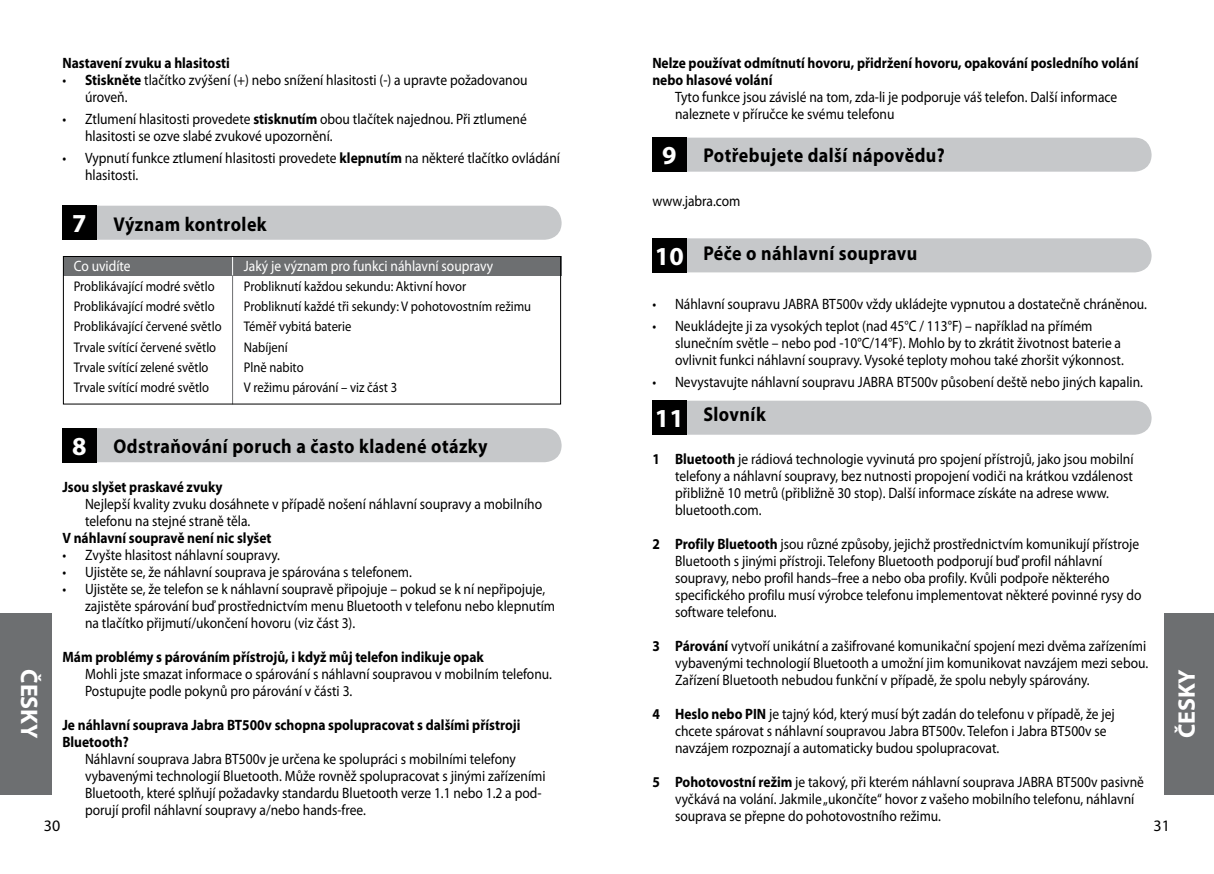
<style>
.page{position:relative;width:1214px;height:874px;background:#fff}
.page>*{position:absolute;margin:0;border:0;box-sizing:border-box;transform-origin:0 0}
.t1{font:700 26px "Myriad Pro";color:#fff}
.t2{font:700 24px "Myriad Pro";color:#fff}
.t3{font:700 20px "Myriad Pro";letter-spacing:.025em;color:#000;scale:.9 1}
.t4{font:16px "Myriad Pro";color:#000}
.t5{font:15px/17px "Myriad Pro";color:#000;scale:.9 1}
.t6{font:700 15px/17px "Myriad Pro";color:#000;scale:.9 1}
.t7{font:15px "Myriad Pro";color:#fff;scale:.9 1}
.t8{font:14px "Myriad Pro";color:#000;scale:.9 1}
.s1{font-weight:700}
</style>
<div class="page">
<div style="left:0;top:612px;width:51px;height:182px;background:#6d6f71"></div>
<div style="left:1163px;top:612px;width:50px;height:182px;background:#6d6f71"></div>
<div style="left:652px;top:137px;width:499px;height:34px;background:#c6c8ca;border-radius:17px"></div>
<div style="left:652px;top:137px;width:34px;height:34px;background:#000"></div>
<div style="left:62px;top:205px;width:499px;height:34px;background:#c6c8ca;border-radius:17px"></div>
<div style="left:62px;top:205px;width:34px;height:34px;background:#000"></div>
<div style="left:62px;top:428px;width:499px;height:34px;background:#c6c8ca;border-radius:17px"></div>
<div style="left:62px;top:428px;width:34px;height:34px;background:#000"></div>
<div style="left:63px;top:256px;width:498px;height:20px;background:#6d6f71"></div>
<hr style="left:232px;top:257px;width:1px;height:147px;background:#6d6f71">
<svg style="left:232px;top:258px;width:1px;height:17px"></svg>
<div style="left:63px;top:256px;width:498px;height:148px;border:1px solid #000"></div>
<div style="left:652px;top:400px;width:499px;height:34px;background:#c6c8ca;border-radius:17px"></div>
<div style="left:652px;top:400px;width:34px;height:34px;background:#000"></div>
<div style="left:652px;top:238px;width:499px;height:34px;background:#c6c8ca;border-radius:17px"></div>
<div style="left:652px;top:238px;width:34px;height:34px;background:#000"></div>
<p class="t6" style="left:62px;top:54px;width:187px">Nastavení zvuku a hlasitosti</p>
<p class="t5" style="left:85px;top:71px;width:493px;text-indent:-23px">• <span class="s1">Stiskněte</span> tlačítko zvýšení (+) nebo snížení hlasitosti (-) a upravte požadovanou úroveň.</p>
<p class="t5" style="left:85px;top:110px;width:492px;text-indent:-23px">• Ztlumení hlasitosti provedete <span class="s1">stisknutím</span> obou tlačítek najednou. Při ztlumené hlasitosti se ozve slabé zvukové upozornění.</p>
<p class="t5" style="left:85px;top:149px;width:529px;text-indent:-23px">• Vypnutí funkce ztlumení hlasitosti provedete <span class="s1">klepnutím</span> na některé tlačítko ovládání hlasitosti.</p>
<h3 class="t3" style="left:113px;top:211px;width:172px">Význam kontrolek</h3>
<h1 class="t1" style="left:72px;top:207px;width:16px">7</h1>
<h2 class="t2" style="left:45px;top:669px;width:70px;rotate:90deg">ČESKY</h2>
<p class="t7" style="left:74px;top:257px;width:65px">Co uvidíte</p>
<p class="t7" style="left:244px;top:257px;width:278px">Jaký je význam pro funkci náhlavní soupravy</p>
<p class="t8" style="left:74px;top:278px;width:158px">Problikávající modré světlo</p>
<p class="t8" style="left:244px;top:278px;width:248px">Probliknutí každou sekundu: Aktivní hovor</p>
<p class="t8" style="left:74px;top:298px;width:158px">Problikávající modré světlo</p>
<p class="t8" style="left:244px;top:298px;width:321px">Probliknutí každé tři sekundy: V pohotovostním režimu</p>
<p class="t8" style="left:74px;top:318px;width:166px">Problikávající červené světlo</p>
<p class="t8" style="left:244px;top:318px;width:121px">Téměř vybitá baterie</p>
<p class="t8" style="left:74px;top:338px;width:160px">Trvale svítící červené světlo</p>
<p class="t8" style="left:244px;top:338px;width:50px">Nabíjení</p>
<p class="t8" style="left:74px;top:358px;width:151px">Trvale svítící zelené světlo</p>
<p class="t8" style="left:244px;top:358px;width:68px">Plně nabito</p>
<p class="t8" style="left:74px;top:378px;width:152px">Trvale svítící modré světlo</p>
<p class="t8" style="left:244px;top:378px;width:172px">V režimu párování – viz část 3</p>
<h1 class="t1" style="left:72px;top:429px;width:16px">8</h1>
<h3 class="t3" style="left:113px;top:432px;width:417px">Odstraňování poruch a často kladené otázky</h3>
<p class="t6" style="left:62px;top:477px;width:179px">Jsou slyšet praskavé zvuky</p>
<p class="t5" style="left:85px;top:494px;width:509px">Nejlepší kvality zvuku dosáhnete v případě nošení náhlavní soupravy a mobilního telefonu na stejné straně těla.</p>
<p class="t6" style="left:62px;top:528px;width:234px">V náhlavní soupravě není nic slyšet</p>
<p class="t5" style="left:62px;top:545px;width:242px">• Zvyšte hlasitost náhlavní soupravy.</p>
<p class="t5" style="left:62px;top:562px;width:388px">• Ujistěte se, že náhlavní souprava je spárována s telefonem.</p>
<p class="t5" style="left:85px;top:579px;width:524px;text-indent:-23px">• Ujistěte se, že telefon se k náhlavní soupravě připojuje – pokud se k ní nepřipojuje, zajistěte spárování buď prostřednictvím menu Bluetooth v telefonu nebo klepnutím na tlačítko přijmutí/ukončení hovoru (viz část 3).</p>
<p class="t6" style="left:62px;top:647px;width:469px">Mám problémy s párováním přístrojů, i když můj telefon indikuje opak</p>
<p class="t5" style="left:85px;top:664px;width:518px">Mohli jste smazat informace o spárování s náhlavní soupravou v mobilním telefonu.<br>Postupujte podle pokynů pro párování v části 3.</p>
<p class="t6" style="left:62px;top:715px;width:510px">Je náhlavní souprava Jabra BT500v schopna spolupracovat s dalšími přístroji<br>Bluetooth?</p>
<p class="t5" style="left:85px;top:749px;width:513px">Náhlavní souprava Jabra BT500v je určena ke spolupráci s mobilními telefony vybavenými technologií Bluetooth. Může rovněž spolupracovat s jinými zařízeními Bluetooth, které splňují požadavky standardu Bluetooth verze 1.1 nebo 1.2 a pod&shy;porují profil náhlavní soupravy a/nebo hands-free.</p>
<p class="t4" style="left:44px;top:815px;width:18px">30</p>
<p class="t6" style="left:652px;top:54px;width:541px">Nelze používat odmítnutí hovoru, přidržení hovoru, opakování posledního volání nebo hlasové volání</p>
<p class="t5" style="left:675px;top:88px;width:493px">Tyto funkce jsou závislé na tom, zda-li je podporuje váš telefon. Další informace naleznete v příručce ke svému telefonu</p>
<h3 class="t3" style="left:703px;top:142px;width:270px">Potřebujete další nápovědu?</h3>
<p class="t5" style="left:652px;top:192px;width:99px">www.jabra.com</p>
<h3 class="t3" style="left:703px;top:240px;width:239px">Péče o náhlavní soupravu</h3>
<p class="t5" style="left:652px;top:295px;width:549px">• Náhlavní soupravu JABRA BT500v vždy ukládejte vypnutou a dostatečně chráněnou.</p>
<p class="t5" style="left:675px;top:317px;width:498px;text-indent:-23px">• Neukládejte ji za vysokých teplot (nad 45°C / 11 3°F) – například na přímém slunečním světle – nebo pod -1 0°C/1 4°F). Mohlo by to zkrátit životnost baterie a ovlivnit funkci náhlavní soupravy. Vysoké teploty mohou také zhoršit výkonnost.</p>
<p class="t5" style="left:652px;top:373px;width:545px">• Nevystavujte náhlavní soupravu JABRA BT500v působení deště nebo jiných kapalin.</p>
<h3 class="t3" style="left:703px;top:401px;width:71px">Slovník</h3>
<p class="t5" style="left:675px;top:450px;width:511px;text-indent:-23px"><span class="s1">1 Bluetooth</span> je rádiová technologie vyvinutá pro spojení přístrojů, jako jsou mobilní telefony a náhlavní soupravy, bez nutnosti propojení vodiči na krátkou vzdálenost přibližně 1 0 metrů (přibližně 30 stop). Další informace získáte na adrese www. bluetooth.com.</p>
<p class="t5" style="left:675px;top:535px;width:519px;text-indent:-23px"><span class="s1">2 Profily Bluetooth</span> jsou různé způsoby, jejichž prostřednictvím komunikují přístroje Bluetooth s jinými přístroji. Telefony Bluetooth podporují buď profil náhlavní soupravy, nebo profil hands–free a nebo oba profily. Kvůli podpoře některého specifického profilu musí výrobce telefonu implementovat některé povinné rysy do software telefonu.</p>
<p class="t5" style="left:675px;top:637px;width:525px;text-align:justify;text-indent:-23px"><span class="s1">3 Párování</span> vytvoří unikátní a zašifrované komunikační spojení mezi dvěma zařízeními vybavenými technologií Bluetooth a umožní jim komunikovat navzájem mezi sebou.<br>Zařízení Bluetooth nebudou funkční v případě, že spolu nebyly spárovány.</p>
<p class="t5" style="left:675px;top:705px;width:490px;text-indent:-23px"><span class="s1">4 Heslo nebo PIN</span> je tajný kód, který musí být zadán do telefonu v případě, že jej chcete spárovat s náhlavní soupravou Jabra BT500v. Telefon i Jabra BT500v se navzájem rozpoznají a automaticky budou spolupracovat.</p>
<p class="t5" style="left:675px;top:773px;width:522px;text-indent:-23px"><span class="s1">5 Pohotovostní režim</span> je takový, při kterém náhlavní souprava JABRA BT500v pasivně vyčkává na volání. Jakmile„ukončíte“ hovor z vašeho mobilního telefonu, náhlavní souprava se přepne do pohotovostního režimu.</p>
<h1 class="t1" style="left:662px;top:139px;width:16px">9</h1>
<h1 class="t1" style="left:655px;top:239px;width:30px">10</h1>
<h1 class="t1" style="left:655px;top:401px;width:30px">11</h1>
<h2 class="t2" style="left:1170px;top:737px;width:70px;rotate:-90deg">ČESKY</h2>
<p class="t4" style="left:1153px;top:815px;width:13px">31</p>
</div>
